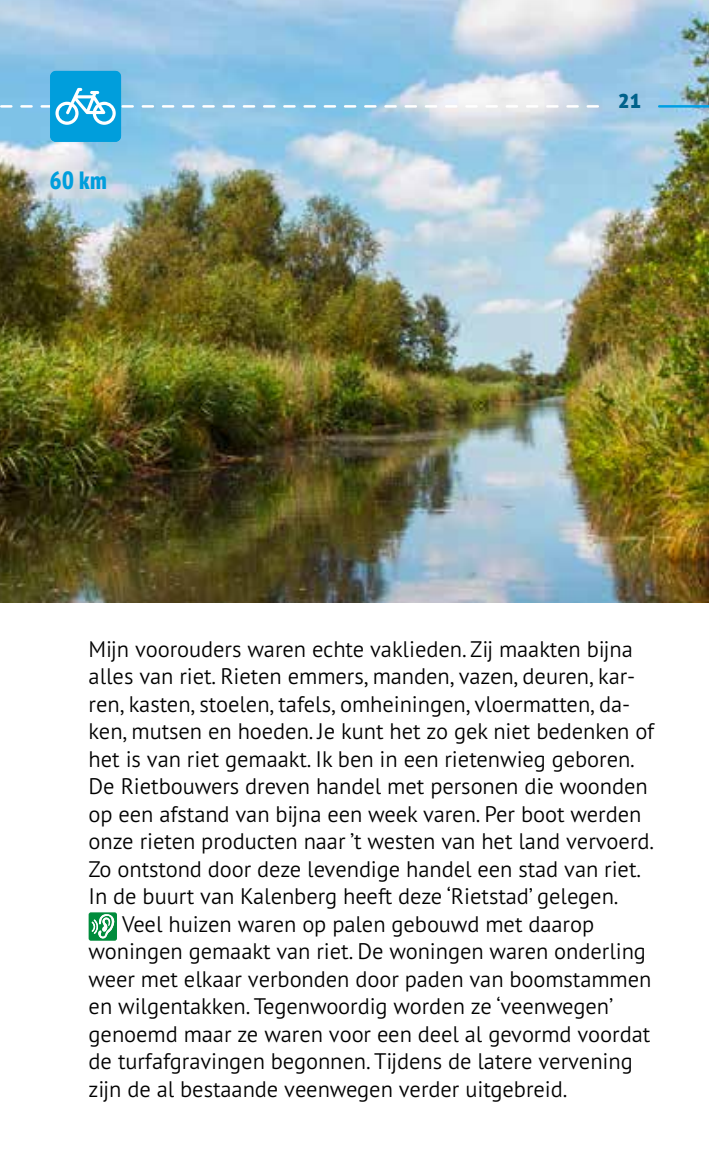
<style>
.page{position:relative;width:709px;height:1170px;background:#fff}
.page>*{position:absolute;margin:0;border:0;box-sizing:border-box;transform-origin:0 0}
.t1{font:800 condensed 25px "PT Sans Pro";color:#009edc}
.t2{font:300 22.5px "PT Sans Pro";letter-spacing:-.005em;color:#000}
.t3{font:900 20px "PT Sans Pro";color:#00628b}
</style>
<div class="page">
<div style="left:89px;top:912px;width:28px;height:28px;background:#008c3c;border-radius:2px"></div>
<svg style="left:92px;top:914px;width:22px;height:25px"></svg>
<img style="left:0;top:0;width:709px;height:602px">
<div style="left:50px;top:71px;width:71px;height:71px;background:#009edc;border-radius:6px"></div>
<svg style="left:1px;top:88px;width:597px;height:37px"></svg>
<hr style="left:659px;top:105px;width:50px;height:3px;background:#009fe3">
<p class="t1" style="left:50px;top:164px;width:59px">60 km</p>
<p class="t3" style="left:617px;top:87px;width:26px">21</p>
<p class="t2" style="left:89px;top:634px;width:545px">Mijn voorouders waren echte vaklieden. Zij maakten bijna</p>
<p class="t2" style="left:89px;top:661px;width:548px">alles van riet. Rieten emmers, manden, vazen, deuren, kar-</p>
<p class="t2" style="left:89px;top:689px;width:543px">ren, kasten, stoelen, tafels, omheiningen, vloermatten, da-</p>
<p class="t2" style="left:89px;top:716px;width:567px">ken, mutsen en hoeden. Je kunt het zo gek niet bedenken of</p>
<p class="t2" style="left:89px;top:744px;width:548px">het is van riet gemaakt. Ik ben in een rietenwieg geboren.</p>
<p class="t2" style="left:89px;top:771px;width:560px">De Rietbouwers dreven handel met personen die woonden</p>
<p class="t2" style="left:89px;top:799px;width:554px">op een afstand van bijna een week varen. Per boot werden</p>
<p class="t2" style="left:89px;top:826px;width:567px">onze rieten producten naar ’t westen van het land vervoerd.</p>
<p class="t2" style="left:89px;top:854px;width:554px">Zo ontstond door deze levendige handel een stad van riet.</p>
<p class="t2" style="left:89px;top:881px;width:531px">In de buurt van Kalenberg heeft deze ‘Rietstad’ gelegen.</p>
<p class="t2" style="left:122px;top:909px;width:473px">Veel huizen waren op palen gebouwd met daarop</p>
<p class="t2" style="left:89px;top:936px;width:559px">woningen gemaakt van riet. De woningen waren onderling</p>
<p class="t2" style="left:89px;top:964px;width:564px">weer met elkaar verbonden door paden van boomstammen</p>
<p class="t2" style="left:89px;top:991px;width:526px">en wilgentakken. Tegenwoordig worden ze ‘veenwegen’</p>
<p class="t2" style="left:89px;top:1019px;width:563px">genoemd maar ze waren voor een deel al gevormd voordat</p>
<p class="t2" style="left:89px;top:1046px;width:545px">de turfafgravingen begonnen. Tijdens de latere vervening</p>
<p class="t2" style="left:89px;top:1074px;width:480px">zijn de al bestaande veenwegen verder uitgebreid.</p>
</div>
